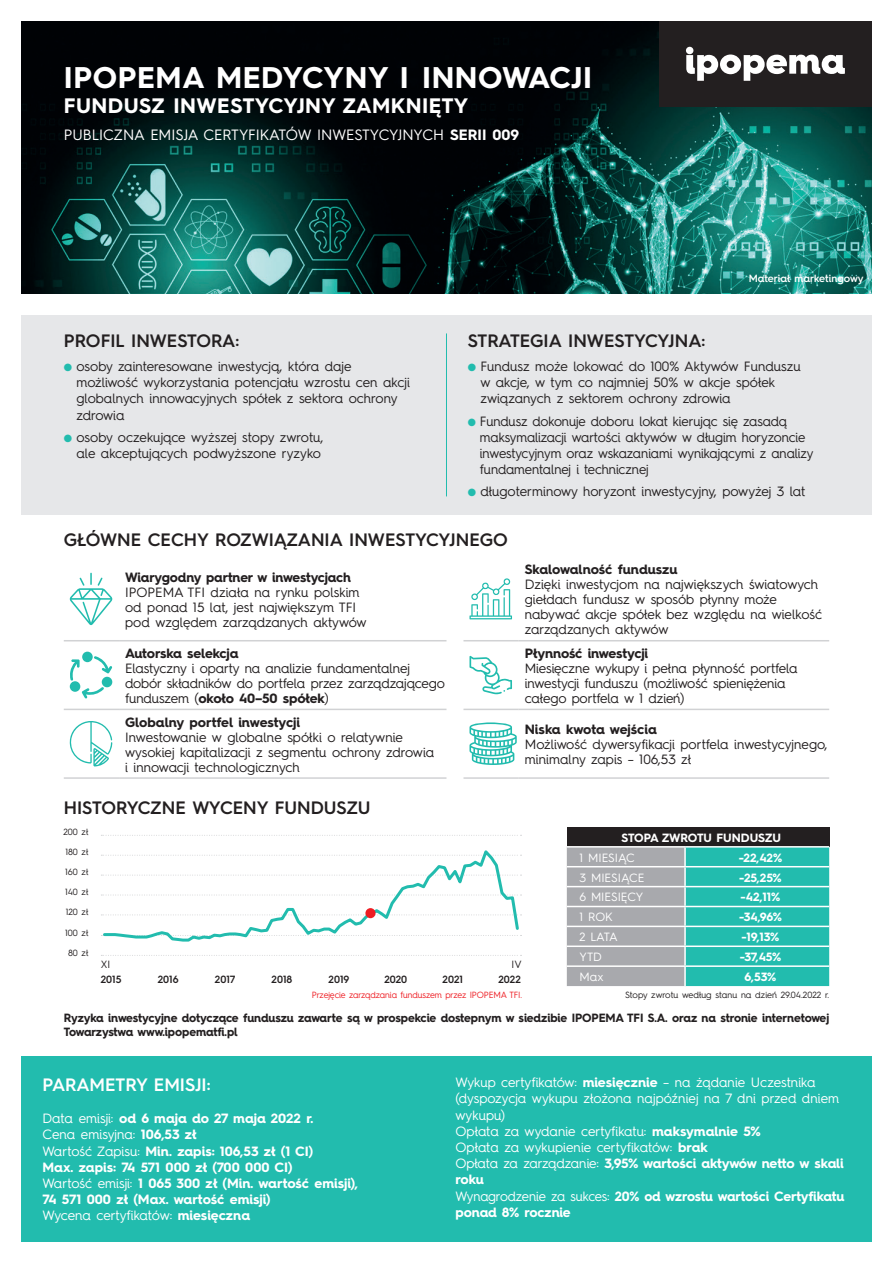
<style>
.page{position:relative;width:893px;height:1263px;background:#fff}
.page>*{position:absolute;margin:0;border:0;box-sizing:border-box;transform-origin:0 0}
.t1{font:700 30px "Hurme Geometric Sans 4";letter-spacing:.02em;color:#fff}
.t2{font:700 21px "Hurme Geometric Sans 4";letter-spacing:.02em;color:#fff}
.t3{font:600 18px "Hurme Geometric Sans 4";color:#231f20}
.t4{font:600 18px "Hurme Geometric Sans 4";color:#fff}
.t5{font:15px "Hurme Geometric Sans 4";color:#fff}
.t6{font:13.5px/15px "Hurme Geometric Sans 4";letter-spacing:-.01em;color:#231f20}
.t7{font:13.5px/16.2px "Hurme Geometric Sans 4";color:#fff}
.t8{font:700 13.5px/16.2px "Hurme Geometric Sans 4";color:#fff}
.t9{font:700 13.5px "Hurme Geometric Sans 4";letter-spacing:-.01em;color:#231f20}
.t10{font:700 12px/14.4px "Hurme Geometric Sans 4";letter-spacing:-.01em;color:#231f20}
.t11{font:700 12px "Hurme Geometric Sans 4";letter-spacing:-.01em;color:#fff}
.t12{font:12px "Hurme Geometric Sans 4";color:#fff}
.t13{font:600 10.5px "Hurme Geometric Sans 4";color:#231f20}
.t14{font:600 10.5px "Hurme Geometric Sans 4";color:#fff}
.t15{font:10.5px "Hurme Geometric Sans 4";color:#231f20}
.t16{font:9px "Hurme Geometric Sans 4";color:#231f20}
.t17{font:9px "Hurme Geometric Sans 4";letter-spacing:-.01em;color:#ee1d23}
.s1{font-weight:700}
.s2{color:#22bcae}
.s3{font-weight:400}
</style>
<div class="page">
<img style="left:21px;top:21px;width:851px;height:272px">
<div style="left:21px;top:315px;width:851px;height:199px;background:#e6e7e9"></div>
<hr style="left:446px;top:333px;width:1px;height:163px;background:#22bcae">
<div style="left:659px;top:21px;width:213px;height:85px;background:#231f20"></div>
<svg style="left:686px;top:47px;width:159px;height:34px"></svg>
<hr style="left:64px;top:640px;width:55px;height:1px;background:#d1d2d4">
<hr style="left:119px;top:640px;width:327px;height:1px;background:#d1d2d4">
<hr style="left:463px;top:640px;width:56px;height:1px;background:#d1d2d4">
<hr style="left:519px;top:640px;width:310px;height:1px;background:#d1d2d4">
<hr style="left:64px;top:709px;width:55px;height:1px;background:#d1d2d4">
<hr style="left:119px;top:709px;width:327px;height:1px;background:#d1d2d4">
<hr style="left:463px;top:709px;width:56px;height:1px;background:#d1d2d4">
<hr style="left:519px;top:709px;width:310px;height:1px;background:#d1d2d4">
<hr style="left:64px;top:777px;width:55px;height:2px;background:#d1d2d4">
<hr style="left:119px;top:777px;width:327px;height:2px;background:#d1d2d4">
<hr style="left:463px;top:777px;width:56px;height:2px;background:#d1d2d4">
<hr style="left:519px;top:777px;width:310px;height:2px;background:#d1d2d4">
<svg style="left:69px;top:573px;width:44px;height:52px"></svg>
<svg style="left:469px;top:578px;width:43px;height:41px"></svg>
<div style="left:102px;top:677px;width:10px;height:10px;background:#22bcae;border-radius:50%"></div>
<div style="left:70px;top:681px;width:10px;height:11px;background:#22bcae;border-radius:50%"></div>
<div style="left:82px;top:652px;width:11px;height:10px;background:#22bcae;border-radius:50%"></div>
<svg style="left:82px;top:687px;width:22px;height:12px"></svg>
<svg style="left:70px;top:659px;width:10px;height:22px"></svg>
<svg style="left:94px;top:656px;width:18px;height:18px"></svg>
<svg style="left:469px;top:656px;width:43px;height:38px"></svg>
<svg style="left:69px;top:721px;width:43px;height:45px"></svg>
<svg style="left:469px;top:722px;width:48px;height:43px"></svg>
<div style="left:21px;top:1056px;width:851px;height:186px;background:#22bcae"></div>
<div style="left:567px;top:827px;width:262px;height:20px;background:#231f20"></div>
<hr style="left:567px;top:846px;width:118px;height:1px;background:#fff">
<hr style="left:685px;top:846px;width:144px;height:1px;background:#fff">
<svg style="left:567px;top:847px;width:262px;height:139px;background:#6ab9b3"></svg>
<svg style="left:101px;top:835px;width:421px;height:1px"></svg>
<svg style="left:101px;top:955px;width:421px;height:1px"></svg>
<svg style="left:101px;top:850px;width:421px;height:92px"></svg>
<div style="left:365px;top:908px;width:11px;height:10px;background:#ee1d23;border-radius:50%"></div>
<h1 class="t1" style="left:64px;top:56px;width:530px">IPOPEMA MEDYCYNY I INNOWACJI</h1>
<h2 class="t2" style="left:64px;top:91px;width:406px">FUNDUSZ INWESTYCYJNY ZAMKNIĘTY</h2>
<p class="t5" style="left:64px;top:124px;width:457px">PUBLICZNA EMISJA CERTYFIKATÓW INWESTYCYJNYCH <span class="s1">SERII 009</span></p>
<p class="t14" style="left:749px;top:271px;width:116px">Materiał marketingowy</p>
<h3 class="t3" style="left:64px;top:328px;width:177px">PROFIL INWESTORA:</h3>
<p class="t6" style="left:76px;top:358px;width:335px;line-height:16.2px;text-indent:-13px"><span class="s2">●</span> osoby zainteresowane inwestycją, która daje możliwość wykorzystania potencjału wzrostu cen akcji globalnych innowacyjnych spółek z sektora ochrony zdrowia</p>
<p class="t6" style="left:64px;top:429px;width:261px;line-height:16.2px;text-align:right"><span class="s2">●</span> osoby oczekujące wyższej stopy zwrotu, ale akceptujących podwyższone ryzyko</p>
<h3 class="t3" style="left:468px;top:328px;width:239px">STRATEGIA INWESTYCYJNA:</h3>
<p class="t6" style="left:480px;top:358px;width:322px;line-height:16.2px;text-indent:-13px"><span class="s2">●</span> Fundusz może lokować do 100% Aktywów Funduszu w akcje, w tym co najmniej 50% w akcje spółek związanych z sektorem ochrony zdrowia</p>
<p class="t6" style="left:480px;top:412px;width:335px;line-height:16.2px;text-indent:-12px"><span class="s2">●</span> Fundusz dokonuje doboru lokat kierując się zasadą maksymalizacji wartości aktywów w długim horyzoncie inwestycyjnym oraz wskazaniami wynikającymi z analizy fundamentalnej i technicznej</p>
<p class="t6" style="left:468px;top:484px;width:339px"><span class="s2">●</span> długoterminowy horyzont inwestycyjny, powyżej 3 lat</p>
<h3 class="t3" style="left:64px;top:527px;width:446px">GŁÓWNE CECHY ROZWIĄZANIA INWESTYCYJNEGO</h3>
<p class="t9" style="left:125px;top:568px;width:228px">Wiarygodny partner w inwestycjach</p>
<p class="t6" style="left:125px;top:584px;width:243px">IPOPEMA TFI działa na rynku polskim od ponad 15 lat, jest największym TFI pod względem zarządzanych aktywów</p>
<p class="t9" style="left:125px;top:644px;width:115px">Autorska selekcja</p>
<p class="t6" style="left:125px;top:660px;width:321px">Elastyczny i oparty na analizie fundamentalnej dobór składników do portfela przez zarządzającego funduszem (<span class="s1">około 40–50 spółek</span>)</p>
<p class="t9" style="left:125px;top:712px;width:177px">Globalny portfel inwestycji</p>
<p class="t6" style="left:125px;top:729px;width:311px">Inwestowanie w globalne spółki o relatywnie wysokiej kapitalizacji z segmentu ochrony zdrowia i innowacji technologicznych</p>
<p class="t9" style="left:525px;top:560px;width:154px">Skalowalność funduszu</p>
<p class="t6" style="left:525px;top:577px;width:299px">Dzięki inwestycjom na największych światowych giełdach fundusz w sposób płynny może nabywać akcje spółek bez względu na wielkość zarządzanych aktywów</p>
<p class="t9" style="left:525px;top:644px;width:125px">Płynność inwestycji</p>
<p class="t6" style="left:525px;top:660px;width:274px">Miesięczne wykupy i pełna płynność portfela inwestycji funduszu (możliwość spieniężenia całego portfela w 1 dzień)</p>
<p class="t9" style="left:525px;top:720px;width:134px">Niska kwota wejścia</p>
<p class="t6" style="left:525px;top:736px;width:304px">Możliwość dywersyfikacji portfela inwestycyjnego, minimalny zapis – 106,53 zł</p>
<h3 class="t3" style="left:64px;top:795px;width:308px">HISTORYCZNE WYCENY FUNDUSZU</h3>
<p class="t16" style="left:65px;top:845px;width:25px">180 zł</p>
<p class="t16" style="left:63px;top:825px;width:27px">200 zł</p>
<p class="t16" style="left:65px;top:866px;width:25px">160 zł</p>
<p class="t16" style="left:65px;top:886px;width:25px">140 zł</p>
<p class="t16" style="left:66px;top:906px;width:24px">120 zł</p>
<p class="t16" style="left:65px;top:926px;width:25px">100 zł</p>
<p class="t16" style="left:68px;top:946px;width:22px">80 zł</p>
<p class="t15" style="left:101px;top:957px;width:11px">XI</p>
<p class="t15" style="left:512px;top:957px;width:12px">IV</p>
<p class="t13" style="left:101px;top:972px;width:22px">2015</p>
<p class="t13" style="left:158px;top:972px;width:22px">2016</p>
<p class="t13" style="left:215px;top:972px;width:22px">2017</p>
<p class="t13" style="left:272px;top:972px;width:22px">2018</p>
<p class="t13" style="left:329px;top:972px;width:22px">2019</p>
<p class="t13" style="left:384px;top:972px;width:24px">2020</p>
<p class="t13" style="left:443px;top:972px;width:22px">2021</p>
<p class="t13" style="left:499px;top:972px;width:24px">2022</p>
<p class="t11" style="left:622px;top:829px;width:161px">STOPA ZWROTU FUNDUSZU</p>
<p class="t12" style="left:580px;top:849px;width:57px">1 MIESIĄC</p>
<p class="t11" style="left:739px;top:849px;width:45px">-22,42%</p>
<p class="t12" style="left:580px;top:869px;width:66px">3 MIESIĄCE</p>
<p class="t11" style="left:739px;top:869px;width:44px">-25,25%</p>
<p class="t12" style="left:580px;top:889px;width:65px">6 MIESIĘCY</p>
<p class="t11" style="left:741px;top:889px;width:41px">-42,11%</p>
<p class="t12" style="left:580px;top:909px;width:35px">1 ROK</p>
<p class="t11" style="left:739px;top:909px;width:44px">-34,96%</p>
<p class="t12" style="left:580px;top:928px;width:40px">2 LATA</p>
<p class="t11" style="left:741px;top:928px;width:39px">-19,13%</p>
<p class="t12" style="left:580px;top:948px;width:24px">YTD</p>
<p class="t11" style="left:740px;top:948px;width:43px">-37,45%</p>
<p class="t12" style="left:580px;top:968px;width:26px">Max</p>
<p class="t11" style="left:745px;top:968px;width:33px">6,53%</p>
<p class="t17" style="left:312px;top:989px;width:212px">Przejęcie zarządzania funduszem przez IPOPEMA TFI.</p>
<p class="t16" style="left:625px;top:989px;width:206px">Stopy zwrotu według stanu na dzień 29.04.2022 r.</p>
<p class="t10" style="left:64px;top:1010px;width:767px">Ryzyka inwestycyjne dotyczące funduszu zawarte są w prospekcie dostepnym w siedzibie IPOPEMA TFI S.A. oraz na stronie internetowej<br>Towarzystwa www.ipopematfi.pl</p>
<h3 class="t4" style="left:43px;top:1072px;width:170px">PARAMETRY EMISJI:</h3>
<p class="t8" style="left:43px;top:1110px;width:317px"><span class="s3">Data emisji:</span> od 6 maja do 27 maja 2022 r.<br><span class="s3">Cena emisyjna:</span> 106,53 zł<br><span class="s3">Wartość Zapisu:</span> Min. zapis: 106,53 zł (1 CI)<br>Max. zapis: 74 571 000 zł (700 000 CI)<br><span class="s3">Wartość emisji:</span> 1 065 300 zł (Min. wartość emisji), 74 571 000 zł (Max. wartość emisji)<br><span class="s3">Wycena certyfikatów:</span> miesięczna</p>
<p class="t7" style="left:455px;top:1074px;width:390px">Wykup certyfikatów: <span class="s1">miesięcznie</span> – na żądanie Uczestnika (dyspozycja wykupu złożona najpóźniej na 7 dni przed dniem wykupu)<br>Opłata za wydanie certyfikatu: <span class="s1">maksymalnie 5%<br></span>Opłata za wykupienie certyfikatów: <span class="s1">brak<br></span>Opłata za zarządzanie: <span class="s1">3,95% wartości aktywów netto w skali roku<br></span>Wynagrodzenie za sukces: <span class="s1">20% od wzrostu wartości Certyfikatu ponad 8% rocznie</span></p>
</div>
